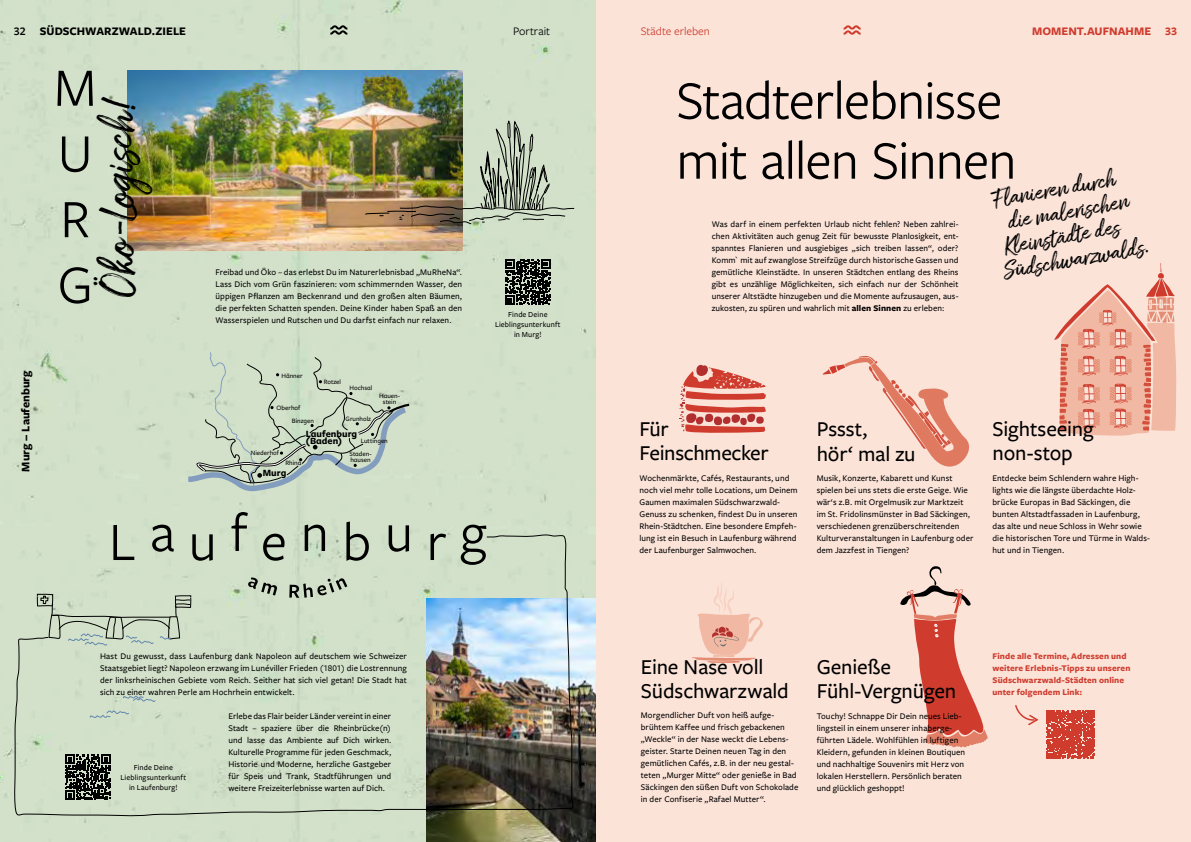
<style>
.page{position:relative;width:1191px;height:842px;background:#fff}
.page>*{position:absolute;margin:0;border:0;box-sizing:border-box;transform-origin:0 0}
.t1{font:56px/65.7px "Freight Sans Pro";letter-spacing:-.015em;color:#000;text-align:justify}
.t2{font:56px "Freight Sans Pro";letter-spacing:.245em;color:#000}
.t3{font:48px "Amithen";color:#000}
.t4{font:24px "Amithen";color:#000}
.t5{font:500 22px/24px "Freight Sans Pro";letter-spacing:-.005em;color:#000}
.t6{font:700 12px "Freight Sans Pro";color:#000}
.t7{font:700 12px "Freight Sans Pro";letter-spacing:.005em;color:#cf3c2e}
.t8{font:12px "Freight Sans Pro";letter-spacing:-.005em;color:#cf3c2e}
.t9{font:12px "Freight Sans Pro";letter-spacing:-.005em;color:#000}
.t10{font:700 9.9px/7.7px "Freight Sans Pro";color:#000}
.t11{font:500 9px/12px "Freight Sans Pro";letter-spacing:.01em;color:#000}
.t12{font:700 9px/12px "Freight Sans Pro";letter-spacing:.01em;color:#cf3c2e}
.t13{font:500 8px/10px "Freight Sans Pro";letter-spacing:.015em;color:#000;text-align:center}
.t14{font:500 6.9px/12.9px "Freight Sans Pro";color:#000}
.s1{font-weight:600}
.s2{font-weight:700}
</style>
<div class="page">
<div style="left:595px;top:0;width:596px;height:842px;background:#fbe3d8"></div>
<div style="left:0;top:0;width:595px;height:842px;background:#d3e1ca"></div>
<img style="left:128px;top:71px;width:270px;height:180px">
<img style="left:427px;top:599px;width:168px;height:243px">
<svg style="left:188px;top:351px;width:223px;height:67px"></svg>
<div style="left:387px;top:210px;width:29px;height:2px;border:1px solid #000;border-radius:50%"></div>
<svg style="left:364px;top:212px;width:26px;height:5px"></svg>
<img style="left:213px;top:0;width:291px;height:210px">
<svg style="left:14px;top:418px;width:560px;height:399px"></svg>
<svg style="left:900px;top:566px;width:87px;height:182px"></svg>
<svg style="left:822px;top:356px;width:148px;height:111px"></svg>
<svg style="left:679px;top:365px;width:87px;height:68px"></svg>
<svg style="left:1054px;top:263px;width:122px;height:173px"></svg>
<svg style="left:248px;top:577px;width:99px;height:21px"></svg>
<img style="left:398px;top:95px;width:177px;height:210px">
<svg style="left:65px;top:754px;width:46px;height:46px"></svg>
<svg style="left:1046px;top:710px;width:48px;height:48px;background:#d34d3f"></svg>
<svg style="left:1015px;top:705px;width:24px;height:21px"></svg>
<svg style="left:692px;top:583px;width:71px;height:80px"></svg>
<svg style="left:330px;top:25px;width:17px;height:10px"></svg>
<svg style="left:843px;top:25px;width:17px;height:10px"></svg>
<h3 class="t6" style="left:14px;top:23px;width:173px"><span class="s1">32</span> SÜDSCHWARZWALD.ZIELE</h3>
<h3 class="t9" style="left:513px;top:23px;width:39px">Portrait</h3>
<h3 class="t7" style="left:1165px;top:23px;width:13px">33</h3>
<h3 class="t8" style="left:641px;top:23px;width:70px">Städte erleben</h3>
<h3 class="t7" style="left:1032px;top:23px;width:121px">MOMENT.AUFNAHME</h3>
<h3 class="t6" style="left:17px;top:472px;width:103px;rotate:-90deg">Murg – Laufenburg</h3>
<h1 class="t1" style="left:54px;top:52px;width:44px">M U R G</h1>
<h2 class="t3" style="left:90px;top:297px;width:201px;rotate:-90deg">Öko-Logisch!</h2>
<p class="t11" style="left:215px;top:265px;width:248px;text-align:justify">Freibad und Öko – das erlebst Du im Naturerlebnisbad „MuRheNa“.<br>Lass Dich vom Grün faszinieren: vom schimmernden Wasser, den üppigen Pflanzen am Beckenrand und den großen alten Bäumen, die perfekten Schatten spenden. Deine Kinder haben Spaß an den Wasserspielen und Rutschen und Du darfst einfach nur relaxen.</p>
<p class="t14" style="left:281px;top:369px;width:23px">Hänner</p>
<p class="t14" style="left:276px;top:401px;width:25px">Oberhof</p>
<p class="t14" style="left:251px;top:446px;width:30px">Niederhof</p>
<p class="t10" style="left:263px;top:468px;width:25px">Murg</p>
<p class="t14" style="left:324px;top:375px;width:19px">Rotzel</p>
<p class="t14" style="left:349px;top:381px;width:24px">Hochsal</p>
<p class="t14" style="left:379px;top:392px;width:22px;line-height:6.1px;text-align:center">Hauen&shy;stein</p>
<p class="t14" style="left:292px;top:414px;width:24px">Binzgen</p>
<p class="t14" style="left:345px;top:412px;width:27px">Grunholz</p>
<p class="t14" style="left:349px;top:434px;width:40px;text-indent:11px">Luttingen<br>Staden-</p>
<p class="t14" style="left:350px;top:453px;width:22px">hausen</p>
<p class="t10" style="left:306px;top:429px;width:53px">Laufenburg (Baden)</p>
<p class="t14" style="left:285px;top:456px;width:17px">Rhina</p>
<p class="t13" style="left:495px;top:309px;width:67px">Finde Deine<br>Lieblingsunterkunft in Murg!</p>
<h1 class="t2" style="left:109px;top:500px;width:379px">Laufenburg</h1>
<p class="t11" style="left:100px;top:649px;width:308px;text-align:justify">Hast Du gewusst, dass Laufenburg dank Napoleon auf deutschem wie Schweizer Staatsgebiet liegt? Napoleon erzwang im Lunéviller Frieden (1801) die Lostrennung der linksrheinischen Gebiete vom Reich. Seither hat sich viel getan! Die Stadt hat sich zu einer wahren Perle am Hochrhein entwickelt.</p>
<p class="t13" style="left:120px;top:762px;width:67px">Finde Deine<br>Lieblingsunterkunft in Laufenburg!</p>
<p class="t11" style="left:228px;top:709px;width:164px;text-align:justify">Erlebe das Flair beider Länder vereint in einer Stadt – spaziere über die Rheinbrücke(n) und lasse das Ambiente auf Dich wirken.<br>Kulturelle Programme für jeden Geschmack, Historie und Moderne, herzliche Gastgeber für Speis und Trank, Stadtführungen und weitere Freizeiterlebnisse warten auf Dich.</p>
<h1 class="t1" style="left:676px;top:68px;width:342px;line-height:60px">Stadterlebnisse mit allen Sinnen</h1>
<h3 class="t4" style="left:989px;top:186px;width:127px;rotate:-10deg">Flanieren durch</h3>
<h3 class="t4" style="left:1005px;top:208px;width:124px;rotate:-10deg">die malerischen</h3>
<h3 class="t4" style="left:1001px;top:233px;width:119px;rotate:-10deg">Kleinstädte des</h3>
<p class="t11" style="left:711px;top:217px;width:248px;text-align:justify">Was darf in einem perfekten Urlaub nicht fehlen? Neben zahlrei&shy;chen Aktivitäten auch genug Zeit für bewusste Planlosigkeit, ent&shy;spanntes Flanieren und ausgiebiges „sich treiben lassen“, oder?<br>Komm` mit auf zwanglose Streifzüge durch historische Gassen und gemütliche Kleinstädte. In unseren Städtchen entlang des Rheins gibt es unzählige Möglichkeiten, sich einfach nur der Schönheit unserer Altstädte hinzugeben und die Momente aufzusaugen, aus&shy;zukosten, zu spüren und wahrlich mit <span class="s2">allen Sinnen</span> zu erleben:</p>
<h3 class="t4" style="left:1001px;top:257px;width:148px;rotate:-10deg">Südschwarzwalds.</h3>
<h3 class="t5" style="left:639px;top:416px;width:131px">Für<br>Feinschmecker</h3>
<p class="t11" style="left:639px;top:471px;width:160px">Wochenmärkte, Cafés, Restaurants, und noch viel mehr tolle Locations, um Deinem Gaumen maximalen Südschwarzwald-Genuss zu schenken, findest Du in unseren Rhein-Städtchen. Eine besondere Empfeh&shy;lung ist ein Besuch in Laufenburg während der Laufenburger Salmwochen.</p>
<h3 class="t5" style="left:816px;top:416px;width:100px">Pssst,<br>hör‘ mal zu</h3>
<p class="t11" style="left:816px;top:472px;width:158px">Musik, Konzerte, Kabarett und Kunst spielen bei uns stets die erste Geige. Wie wär‘s z.B. mit Orgelmusik zur Marktzeit im St. Fridolinsmünster in Bad Säckingen, verschiedenen grenzüberschreitenden Kulturveranstaltungen in Laufenburg oder dem Jazzfest in Tiengen?</p>
<h3 class="t5" style="left:992px;top:416px;width:103px">Sightseeing non-stop</h3>
<p class="t11" style="left:992px;top:471px;width:159px">Entdecke beim Schlendern wahre High&shy;lights wie die längste überdachte Holz&shy;brücke Europas in Bad Säckingen, die bunten Altstadtfassaden in Laufenburg, das alte und neue Schloss in Wehr sowie die historischen Tore und Türme in Walds&shy;hut und in Tiengen.</p>
<h3 class="t5" style="left:641px;top:654px;width:149px">Eine Nase voll<br>Südschwarzwald</h3>
<p class="t11" style="left:641px;top:709px;width:159px">Morgendlicher Duft von heiß aufge&shy;brühtem Kaffee und frisch gebackenen „Weckle“ in der Nase weckt die Lebens&shy;geister. Starte Deinen neuen Tag in den gemütlichen Cafés, z.B. in der neu gestal&shy;teten „Murger Mitte“ oder genieße in Bad Säckingen den süßen Duft von Schokolade in der Confiserie „Rafael Mutter“.</p>
<h3 class="t5" style="left:816px;top:654px;width:141px">Genieße<br>Fühl-Vergnügen</h3>
<p class="t11" style="left:816px;top:709px;width:150px">Touchy! Schnappe Dir Dein neues Lieb&shy;lingsteil in einem unserer inhaberge&shy;führten Lädele. Wohlfühlen in luftigen Kleidern, gefunden in kleinen Boutiquen und nachhaltige Souvenirs mit Herz von lokalen Herstellern. Persönlich beraten und glücklich geshoppt!</p>
<p class="t12" style="left:992px;top:649px;width:139px">Finde alle Termine, Adressen und weitere Erlebnis-Tipps zu unseren<br>Südschwarzwald-Städten online unter folgendem Link:</p>
</div>
